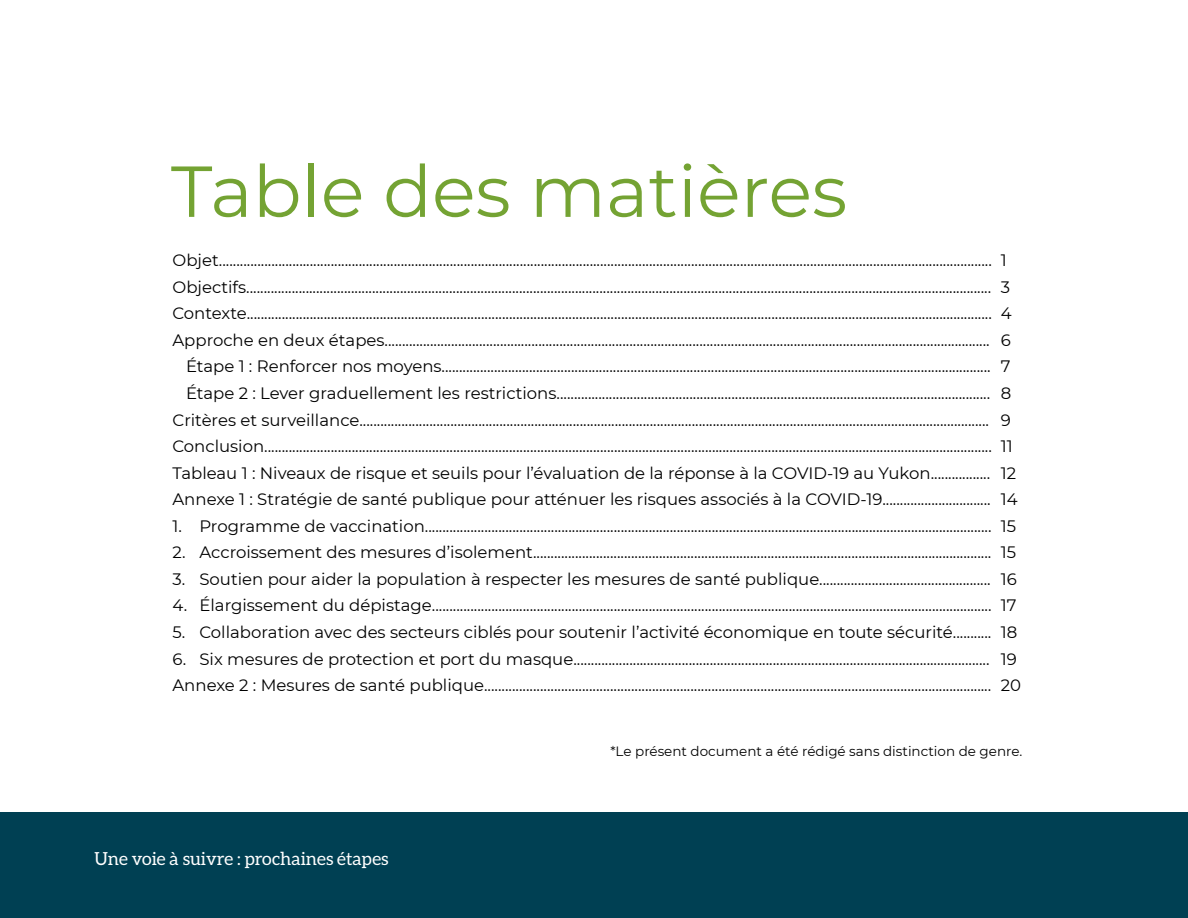
<style>
.page{position:relative;width:1188px;height:918px;background:#fff}
.page>*{position:absolute;margin:0;border:0;box-sizing:border-box;transform-origin:0 0}
.Heading_1{font:72px "Montserrat";color:#74a333}
.t1{font:18px "Aleo";color:#fff}
.t2{font:16.5px "Montserrat";color:#000}
.t3{font:13.5px "Montserrat";color:#000}
</style>
<div class="page">
<div style="left:0;top:813px;width:1188px;height:105px;background:#004053"></div>
<p class="Heading_1" style="left:171px;top:142px;width:678px">Table des matières</p>
<p class="t2" style="left:172px;top:249px;width:821px">Objet.............................................................................................................................................................................................................................</p>
<p class="t2" style="left:172px;top:276px;width:820px">Objectifs.....................................................................................................................................................................................................................</p>
<p class="t2" style="left:172px;top:302px;width:821px">Contexte.....................................................................................................................................................................................................................</p>
<p class="t2" style="left:172px;top:329px;width:819px">Approche en deux étapes.............................................................................................................................................................................</p>
<p class="t2" style="left:186px;top:355px;width:806px">Étape 1 : Renforcer nos moyens.............................................................................................................................................................</p>
<p class="t2" style="left:186px;top:382px;width:806px">Étape 2 : Lever graduellement les restrictions............................................................................................................................</p>
<p class="t2" style="left:172px;top:408px;width:818px">Critères et surveillance....................................................................................................................................................................................</p>
<p class="t2" style="left:172px;top:435px;width:821px">Conclusion................................................................................................................................................................................................................</p>
<p class="t2" style="left:172px;top:461px;width:819px">Tableau 1 : Niveaux de risque et seuils pour l’évaluation de la réponse à la COVID-19 au Yukon.................</p>
<p class="t2" style="left:172px;top:488px;width:820px">Annexe 1 : Stratégie de santé publique pour atténuer les risques associés à la COVID-19...............................</p>
<p class="t2" style="left:172px;top:515px;width:821px">1. Programme de vaccination..................................................................................................................................................................</p>
<p class="t2" style="left:172px;top:541px;width:820px">2. Accroissement des mesures d’isolement...................................................................................................................................</p>
<p class="t2" style="left:172px;top:568px;width:820px">3. Soutien pour aider la population à respecter les mesures de santé publique.................................................</p>
<p class="t2" style="left:172px;top:594px;width:821px">4. Élargissement du dépistage................................................................................................................................................................</p>
<p class="t2" style="left:172px;top:621px;width:820px">5. Collaboration avec des secteurs ciblés pour soutenir l’activité économique en toute sécurité...........</p>
<p class="t2" style="left:172px;top:647px;width:819px">6. Six mesures de protection et port du masque.......................................................................................................................</p>
<p class="t2" style="left:172px;top:674px;width:820px">Annexe 2 : Mesures de santé publique.................................................................................................................................................</p>
<p class="t2" style="left:1001px;top:249px;width:7px">1</p>
<p class="t2" style="left:1001px;top:276px;width:11px">3</p>
<p class="t2" style="left:1001px;top:302px;width:12px">4</p>
<p class="t2" style="left:1001px;top:329px;width:12px">6</p>
<p class="t2" style="left:1001px;top:355px;width:11px">7</p>
<p class="t2" style="left:1001px;top:382px;width:12px">8</p>
<p class="t2" style="left:1001px;top:408px;width:12px">9</p>
<p class="t2" style="left:1001px;top:435px;width:13px">11</p>
<p class="t2" style="left:1001px;top:461px;width:17px">12</p>
<p class="t2" style="left:1001px;top:488px;width:18px">14</p>
<p class="t2" style="left:1001px;top:515px;width:17px">15</p>
<p class="t2" style="left:1001px;top:541px;width:17px">15</p>
<p class="t2" style="left:1001px;top:568px;width:18px">16</p>
<p class="t2" style="left:1001px;top:594px;width:17px">17</p>
<p class="t2" style="left:1001px;top:621px;width:18px">18</p>
<p class="t2" style="left:1001px;top:647px;width:18px">19</p>
<p class="t2" style="left:1001px;top:674px;width:22px">20</p>
<p class="t1" style="left:94px;top:848px;width:296px">Une voie à suivre : prochaines étapes</p>
<p class="t3" style="left:610px;top:742px;width:413px">*Le présent document a été rédigé sans distinction de genre.</p>
</div>
